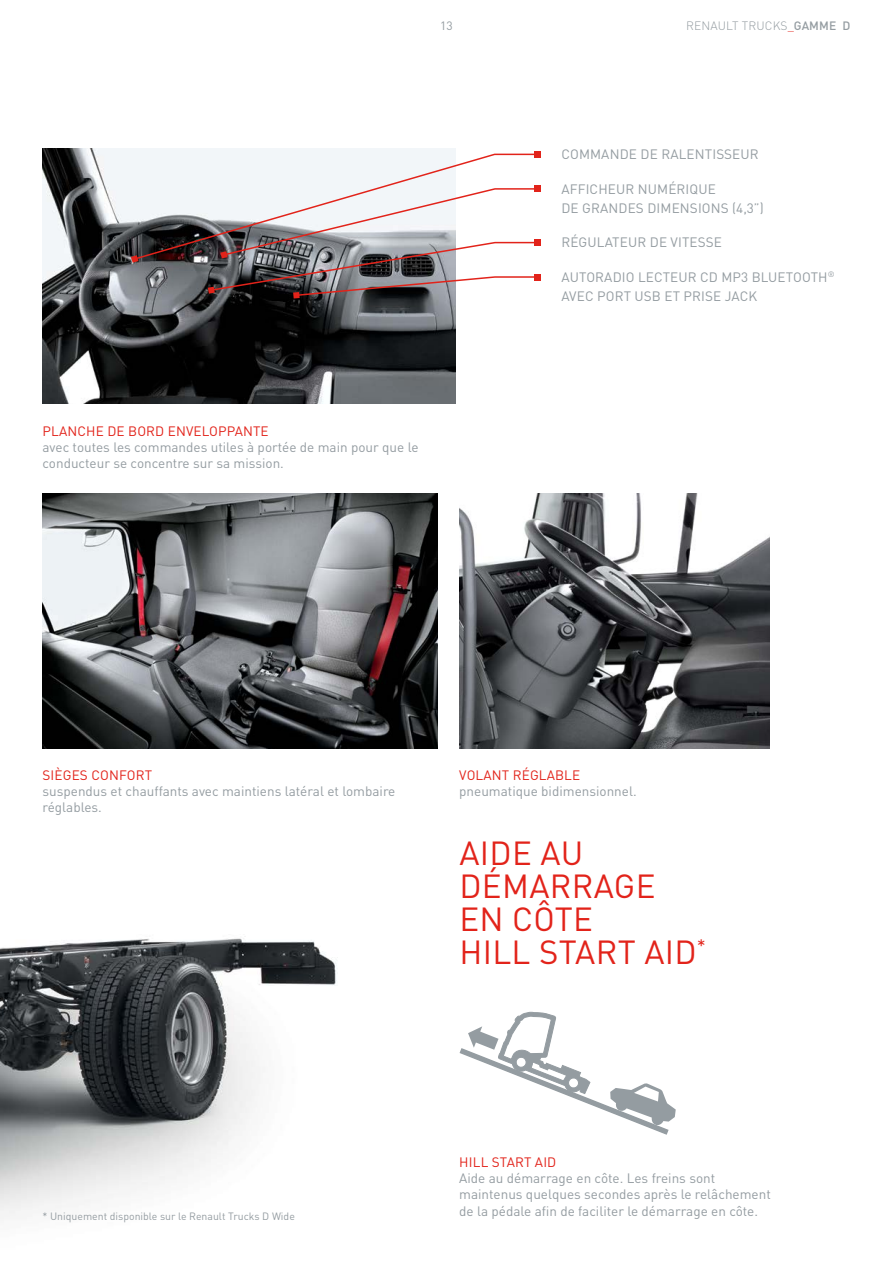
<style>
.page{position:relative;width:893px;height:1263px;background:#fff}
.page>*{position:absolute;margin:0;border:0;box-sizing:border-box;transform-origin:0 0}
.t1{font:33px/33px "DIN Pro";color:#e2231a}
.t2{font:13.5px/16.2px "DIN Pro";letter-spacing:.01em;color:#949ca1}
.t3{font:13.5px "DIN Pro";letter-spacing:.01em;color:#e2231a}
.t4{font:300 12px "DIN Pro";letter-spacing:.01em;color:#949ca1}
.t5{font:12px "DIN Pro";color:#949ca1}
.t6{font:500 12px "DIN Pro";color:#949ca1}
.t7{font:10.5px "DIN Pro";color:#949ca1}
.s1{color:#e2231a}
.s2{font-weight:500}
</style>
<div class="page">
<img style="left:0;top:519px;width:370px;height:700px">
<svg style="left:459px;top:1011px;width:217px;height:124px"></svg>
<img style="left:43px;top:493px;width:395px;height:255px">
<img style="left:459px;top:493px;width:311px;height:255px">
<img style="left:43px;top:149px;width:412px;height:255px">
<svg style="left:131px;top:151px;width:409px;height:147px"></svg>
<p class="t5" style="left:440px;top:18px;width:14px">13</p>
<p class="t4" style="left:686px;top:18px;width:131px">RENAULT TR UCKS<span class="s1">_</span><span class="s2">GAMME</span></p>
<p class="t6" style="left:842px;top:18px;width:9px">D</p>
<p class="t2" style="left:561px;top:146px;width:199px">Commande de ralentisseur</p>
<p class="t2" style="left:561px;top:178px;width:204px;line-height:19.5px">afficheur numérique<br>de grandes dimensions (4,3”)</p>
<p class="t2" style="left:561px;top:234px;width:162px">Régulateur de vitesse</p>
<p class="t2" style="left:561px;top:267px;width:275px;line-height:19.5px">autoradio lecteur CD mp3 bluetooth<sup>® </sup>avec port usb et prise jack</p>
<p class="t3" style="left:43px;top:421px;width:228px">Planche de bord enveloppante</p>
<p class="t2" style="left:43px;top:438px;width:377px">avec toutes les commandes utiles à portée de main pour que le conducteur se concentre sur sa mission.</p>
<p class="t3" style="left:43px;top:766px;width:111px">Sièges confort</p>
<p class="t2" style="left:43px;top:783px;width:354px">suspendus et chauffants avec maintiens latéral et lombaire réglables.</p>
<p class="t3" style="left:459px;top:766px;width:122px">volant réglable</p>
<p class="t2" style="left:459px;top:783px;width:179px">pneumatique bidimensionnel.</p>
<h1 class="t1" style="left:459px;top:835px;width:19px">AIDE</h1>
<h1 class="t1" style="left:540px;top:835px;width:21px">AU</h1>
<h1 class="t1" style="left:459px;top:868px;width:115px">DÉMARRAGE<br>EN CÔTE<br>HILL</h1>
<h1 class="t1" style="left:539px;top:934px;width:20px">START</h1>
<h1 class="t1" style="left:644px;top:934px;width:63px">AID <sup>*</sup></h1>
<p class="t7" style="left:43px;top:1209px;width:254px">* U niquement disponible sur le Renault Trucks D Wide</p>
<p class="t3" style="left:459px;top:1153px;width:99px">hill start aid</p>
<p class="t2" style="left:459px;top:1170px;width:313px">Aide au démarrage en côte. Les freins sont maintenus quelques secondes après le relâchement de la pédale afin de faciliter le démarrage en côte.</p>
</div>
